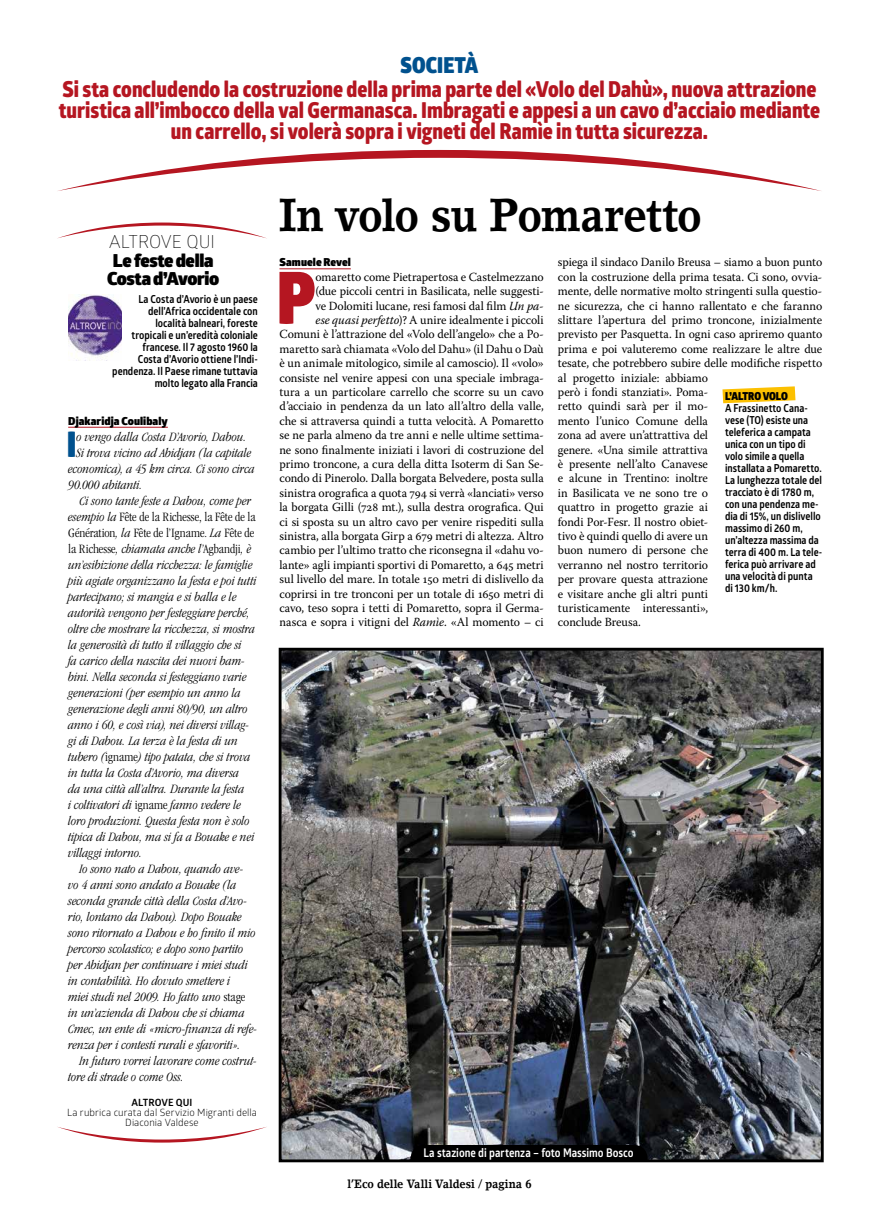
<style>
.page{position:relative;width:879px;height:1219px;background:#fff}
.page>*{position:absolute;margin:0;border:0;box-sizing:border-box;transform-origin:0 0}
.t1{font:900 72.4px "Glober";color:#b51621;scale:.88 1}
.t2{font:700 46px "Lino Letter Std";letter-spacing:-.025em;color:#000;scale:.88 1}
.t3{font:900 35.4px "Glober";color:#00518e;scale:.88 1}
.t4{font:800 22px/21px "Glober";color:#b51621;text-align:center;scale:.88 1}
.t5{font:900 22px "Glober";letter-spacing:.01em;color:#00518e;scale:.88 1}
.t6{font:900 18px/18px "Glober";letter-spacing:-.02em;color:#000;text-align:center}
.t7{font:300 18px "Glober";letter-spacing:-.01em;color:#000}
.t8{font:italic 300 condensed 13.2px "ITC Garamond Std";color:#000}
.t9{font:300 condensed 13.2px "ITC Garamond Std";color:#000}
.t10{font:12.4px/14.4px "Warnock Pro";letter-spacing:-.005em;color:#000;text-align:right;scale:.96 1}
.t11{font:700 12px "Glober";color:#fff;scale:.88 1}
.t12{font:700 12px "Lino Letter Std";letter-spacing:-.005em;color:#000;scale:.88 1}
.t13{font:700 11px/12px "Glober";color:#000;text-align:right;scale:.88 1}
.t14{font:900 11px "Glober";letter-spacing:.005em;color:#000}
.t15{font:900 11px "Glober";letter-spacing:.005em;color:#000;scale:.88 1}
.t16{font:10px/10px "Glober";letter-spacing:.005em;color:#000;text-align:center}
.t17{font:700 10px "Glober";letter-spacing:.005em;color:#000}
.s1{font-style:italic}
.s2{font-style:normal}
</style>
<div class="page">
<svg style="left:58px;top:150px;width:763px;height:41px"></svg>
<hr style="left:279px;top:269px;width:72px;height:1px;background:#b51621">
<img style="left:283px;top:652px;width:536px;height:506px">
<div style="left:279px;top:648px;width:544px;height:514px;border:3px solid #000"></div>
<div style="left:409px;top:1145px;width:240px;height:16px;background:#000"></div>
<svg style="left:58px;top:223px;width:208px;height:15px"></svg>
<svg style="left:58px;top:1127px;width:208px;height:16px"></svg>
<hr style="left:68px;top:427px;width:100px;height:1px;background:#b51621">
<svg style="left:722px;top:386px;width:73px;height:17px"></svg>
<img style="left:68px;top:295px;width:54px;height:65px">
<h3 class="t5" style="left:400px;top:48px;width:90px">SOCIETÀ</h3>
<p class="t4" style="left:59px;top:79px;width:866px">Si sta concludendo la costruzione della prima parte del «Volo del Dahù», nuova attrazione turistica all’imbocco della val Germanasca. Imbragati e appesi a un cavo d’acciaio mediante un carrello, si volerà sopra i vigneti del Ramìe in tutta sicurezza.</p>
<h3 class="t7" style="left:109px;top:229px;width:107px">ALTROVE QUI</h3>
<h3 class="t6" style="left:107px;top:251px;width:114px">Le feste della<br>Costa d’Avorio</h3>
<p class="t13" style="left:112px;top:293px;width:167px">La Costa d’Avorio è un paese dell’Africa occidentale con<br>località balneari, foreste<br>tropicali e un’eredità coloniale francese. Il 7 agosto 1960 la<br>Costa d’Avorio ottiene l’Indi&shy;pendenza. Il Paese rimane tuttavia molto legato alla Francia</p>
<p class="t14" style="left:68px;top:412px;width:101px">Djakaridja Coulibaly</p>
<h3 class="t3" style="left:67px;top:417px;width:13px">I</h3>
<p class="t8" style="left:77px;top:430px;width:171px">o vengo dalla Costa D’Avorio, Dabou.</p>
<p class="t8" style="left:77px;top:446px;width:176px">Si trova vicino ad Abidjan (la capitale</p>
<p class="t8" style="left:68px;top:461px;width:188px">economica), a 45 km circa. Ci sono circa</p>
<p class="t8" style="left:68px;top:477px;width:76px">90.000 abitanti.</p>
<p class="t8" style="left:80px;top:493px;width:173px">Ci sono tante feste a Dabou, come per</p>
<p class="t9" style="left:68px;top:509px;width:189px"><span class="s1">esempio la</span> Fête de la Richesse, la Fête de la</p>
<p class="t9" style="left:68px;top:525px;width:188px">Génération<span class="s1">, la</span> Fête de l’Igname. <span class="s1">La</span> Fête de</p>
<p class="t9" style="left:68px;top:541px;width:184px">la Richesse<span class="s1">, chiamata anche l’</span>Agbandji<span class="s1">, è</span></p>
<p class="t8" style="left:68px;top:557px;width:186px">un’esibizione della ricchezza: le famiglie</p>
<p class="t8" style="left:68px;top:573px;width:190px">più agiate organizzano la festa e poi tutti</p>
<p class="t8" style="left:68px;top:589px;width:170px">partecipano; si mangia e si balla e le</p>
<p class="t8" style="left:68px;top:605px;width:183px">autorità vengono per festeggiare perché,</p>
<p class="t8" style="left:68px;top:621px;width:188px">oltre che mostrare la ricchezza, si mostra</p>
<p class="t8" style="left:68px;top:637px;width:175px">la generosità di tutto il villaggio che si</p>
<p class="t8" style="left:68px;top:653px;width:178px">fa carico della nascita dei nuovi bam-</p>
<p class="t8" style="left:68px;top:670px;width:180px">bini. Nella seconda si festeggiano varie</p>
<p class="t8" style="left:68px;top:686px;width:174px">generazioni (per esempio un anno la</p>
<p class="t8" style="left:68px;top:701px;width:181px">generazione degli anni 80/90, un altro</p>
<p class="t8" style="left:68px;top:717px;width:183px">anno i 60, e così via), nei diversi villag-</p>
<p class="t8" style="left:68px;top:734px;width:171px">gi di Dabou. La terza è la festa di un</p>
<p class="t8" style="left:68px;top:750px;width:184px">tubero (<span class="s2">igname</span>) tipo patata, che si trova</p>
<p class="t8" style="left:68px;top:766px;width:172px">in tutta la Costa d’Avorio, ma diversa</p>
<p class="t8" style="left:68px;top:781px;width:178px">da una città all’altra. Durante la festa</p>
<p class="t8" style="left:68px;top:797px;width:174px">i coltivatori di <span class="s2">igname</span> fanno vedere le</p>
<p class="t8" style="left:68px;top:813px;width:183px">loro produzioni. Questa festa non è solo</p>
<p class="t8" style="left:68px;top:829px;width:188px">tipica di Dabou, ma si fa a Bouake e nei</p>
<p class="t8" style="left:68px;top:845px;width:75px">villaggi intorno.</p>
<p class="t8" style="left:80px;top:861px;width:165px">Io sono nato a Dabou, quando ave-</p>
<p class="t8" style="left:68px;top:878px;width:170px">vo 4 anni sono andato a Bouake (la</p>
<p class="t8" style="left:68px;top:894px;width:181px">seconda grande città della Costa d’Avo-</p>
<p class="t8" style="left:68px;top:910px;width:175px">rio, lontano da Dabou). Dopo Bouake</p>
<p class="t8" style="left:68px;top:926px;width:189px">sono ritornato a Dabou e ho finito il mio</p>
<p class="t8" style="left:68px;top:941px;width:177px">percorso scolastico; e dopo sono partito</p>
<p class="t8" style="left:68px;top:957px;width:181px">per Abidjan per continuare i miei studi</p>
<p class="t8" style="left:68px;top:973px;width:163px">in contabilità. Ho dovuto smettere i</p>
<p class="t8" style="left:68px;top:989px;width:178px">miei studi nel 2009. Ho fatto uno <span class="s2">stage</span></p>
<p class="t8" style="left:68px;top:1005px;width:178px">in un’azienda di Dabou che si chiama</p>
<p class="t8" style="left:68px;top:1021px;width:191px">Cmec, un ente di «micro-finanza di refe-</p>
<p class="t8" style="left:68px;top:1038px;width:174px">renza per i contesti rurali e sfavoriti».</p>
<p class="t8" style="left:80px;top:1054px;width:179px">In futuro vorrei lavorare come costrut-</p>
<p class="t8" style="left:68px;top:1070px;width:117px">tore di strade o come Oss.</p>
<p class="t17" style="left:131px;top:1095px;width:63px">ALTROVE QUI</p>
<p class="t16" style="left:67px;top:1107px;width:191px">La rubrica curata dal Servizio Migranti della<br>Diaconia Valdese</p>
<h2 class="t2" style="left:279px;top:187px;width:482px">In volo su Pomaretto</h2>
<p class="t14" style="left:279px;top:254px;width:73px">Samuele Revel</p>
<h1 class="t1" style="left:276px;top:242px;width:46px">P</h1>
<p class="t10" style="left:279px;top:269px;width:277px">omaretto come Pietrapertosa e Castelmezzano<br>(due piccoli centri in Basilicata, nelle suggesti-<br>ve Dolomiti lucane, resi famosi dal film <span class="s1">Un pa-<br>ese quasi perfetto</span>)? A unire idealmente i piccoli Comuni è l’attrazione del «Volo dell’angelo» che a Po&shy;maretto sarà chiamata «Volo del Dahu» (il Dahu o Daù è un animale mitologico, simile al camoscio). Il «volo» consiste nel venire appesi con una speciale imbraga&shy;tura a un particolare carrello che scorre su un cavo d’acciaio in pendenza da un lato all’altro della valle, che si attraversa quindi a tutta velocità. A Pomaretto se ne parla almeno da tre anni e nelle ultime settima&shy;ne sono finalmente iniziati i lavori di costruzione del primo troncone, a cura della ditta Isoterm di San Se&shy;condo di Pinerolo. Dalla borgata Belvedere, posta sulla sinistra orografica a quota 794 si verrà «lanciati» verso la borgata Gilli (728 mt.), sulla destra orografica. Qui ci si sposta su un altro cavo per venire rispediti sulla sinistra, alla borgata Girp a 679 metri di altezza. Altro cambio per l’ultimo tratto che riconsegna il «dahu vo&shy;lante» agli impianti sportivi di Pomaretto, a 645 metri sul livello del mare. In totale 150 metri di dislivello da coprirsi in tre tronconi per un totale di 1650 metri di cavo, teso sopra i tetti di Pomaretto, sopra il Germa&shy;nasca e sopra i vitigni del <span class="s1">Ramìe</span>. «Al momento – ci</p>
<p class="t10" style="left:558px;top:255px;width:277px;text-align:left">spiega il sindaco Danilo Breusa – siamo a buon punto con la costruzione della prima tesata. Ci sono, ovvia&shy;mente, delle normative molto stringenti sulla questio&shy;ne sicurezza, che ci hanno rallentato e che faranno slittare l’apertura del primo troncone, inizialmente previsto per Pasquetta. In ogni caso apriremo quanto prima e poi valuteremo come realizzare le altre due tesate, che potrebbero subire delle modifiche rispetto al progetto iniziale: abbiamo<br>però i fondi stanziati». Poma-<br>retto quindi sarà per il mo-<br>mento l’unico Comune della<br>zona ad avere un’attrattiva del<br>genere. «Una simile attrattiva<br>è presente nell’alto Canavese<br>e alcune in Trentino: inoltre<br>in Basilicata ve ne sono tre o<br>quattro in progetto grazie ai<br>fondi Por-Fesr. Il nostro obiet-<br>tivo è quindi quello di avere un<br>buon numero di persone che<br>verranno nel nostro territorio<br>per provare questa attrazione<br>e visitare anche gli altri punti<br>turisticamente interessanti»,<br>conclude Breusa.</p>
<p class="t15" style="left:725px;top:388px;width:73px">L’ALTRO VOLO</p>
<p class="t13" style="left:725px;top:402px;width:112px;text-align:left">A Frassinetto Cana&shy;vese (TO) esiste una teleferica a campata unica con un tipo di volo simile a quella installata a Pomaretto.<br>La lunghezza totale del tracciato è di 1780 m, con una pendenza me&shy;dia di 15%, un dislivello massimo di 260 m, un’altezza massima da terra di 400 m. La tele&shy;ferica può arrivare ad una velocità di punta di 130 km/h.</p>
<p class="t11" style="left:423px;top:1144px;width:240px">La stazione di partenza – foto Massimo Bosco</p>
<p class="t12" style="left:347px;top:1176px;width:211px">l’Eco delle Valli Valdesi / pagina 6</p>
</div>
